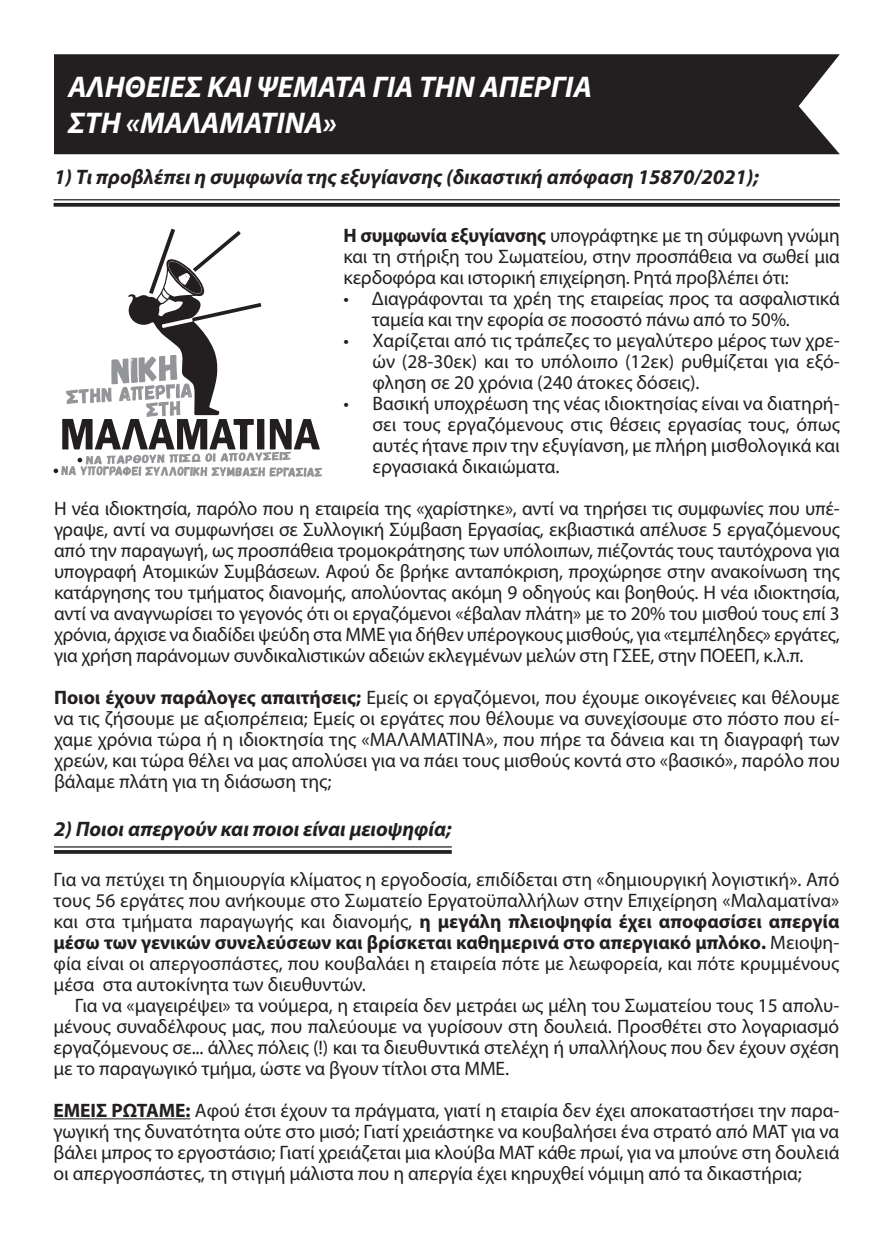
<style>
.page{position:relative;width:893px;height:1234px;background:#fff}
.page>*{position:absolute;margin:0;border:0;box-sizing:border-box;transform-origin:0 0}
.t1{font:italic 700 30px/36px "Myriad Pro";color:#fff}
.t2{font:italic 700 21px "Myriad Pro";color:#231f20}
.t3{font:19.5px/21px "Myriad Pro";letter-spacing:-.005em;color:#231f20;text-align:justify}
.s1{font-weight:700}
</style>
<div class="page">
<svg style="left:54px;top:228px;width:268px;height:249px"></svg>
<div style="left:54px;top:54px;width:786px;height:100px;background:#231f20"></div>
<hr style="left:54px;top:199px;width:786px;height:1px;background:#231f20">
<svg style="left:54px;top:203px;width:786px;height:4px;background:#343131"></svg>
<hr style="left:54px;top:846px;width:398px;height:1px;background:#231f20">
<svg style="left:54px;top:850px;width:398px;height:3px"></svg>
<hr style="left:54px;top:1118px;width:136px;height:1px;background:#231f20">
<p class="t1" style="left:68px;top:68px;width:525px">ΑΛΗΘΕΙΕΣ ΚΑΙ ΨΕΜΑΤΑ ΓΙΑ ΤΗΝ ΑΠΕΡΓΙΑ<br>ΣΤΗ «ΜΑΛΑΜΑΤΙΝΑ»</p>
<p class="t2" style="left:54px;top:164px;width:706px">1) Τι προβλέπει η συμφωνία της εξυγίανσης (δικαστική απόφαση 15870/2021);</p>
<p class="t3" style="left:343px;top:224px;width:498px"><span class="s1">Η συμφωνία εξυγίανσης</span> υπογράφτηκε με τη σύμφωνη γνώμη και τη στήριξη του Σωματείου, στην προσπάθεια να σωθεί μια κερδοφόρα και ιστορική επιχείρηση. Ρητά προβλέπει ότι:</p>
<p class="t3" style="left:372px;top:287px;width:469px;text-indent:-29px">• Διαγράφονται τα χρέη της εταιρείας προς τα ασφαλιστικά ταμεία και την εφορία σε ποσοστό πάνω από το 50%.</p>
<p class="t3" style="left:372px;top:329px;width:469px;text-indent:-29px">• Χαρίζεται από τις τράπεζες το μεγαλύτερο μέρος των χρε&shy;ών (28-30εκ) και το υπόλοιπο (12εκ) ρυθμίζεται για εξό&shy;φληση σε 20 χρόνια (240 άτοκες δόσεις).</p>
<p class="t3" style="left:372px;top:392px;width:469px;text-indent:-29px">• Βασική υποχρέωση της νέας ιδιοκτησίας είναι να διατηρή&shy;σει τους εργαζόμενους στις θέσεις εργασίας τους, όπως αυτές ήτανε πριν την εξυγίανση, με πλήρη μισθολογικά και εργασιακά δικαιώματα.</p>
<p class="t3" style="left:54px;top:497px;width:787px">Η νέα ιδιοκτησία, παρόλο που η εταιρεία της «χαρίστηκε», αντί να τηρήσει τις συμφωνίες που υπέ&shy;γραψε, αντί να συμφωνήσει σε Συλλογική Σύμβαση Εργασίας, εκβιαστικά απέλυσε 5 εργαζόμενους από την παραγωγή, ως προσπάθεια τρομοκράτησης των υπόλοιπων, πιέζοντάς τους ταυτόχρονα για υπογραφή Ατομικών Συμβάσεων. Αφού δε βρήκε ανταπόκριση, προχώρησε στην ανακοίνωση της κατάργησης του τμήματος διανομής, απολύοντας ακόμη 9 οδηγούς και βοηθούς. Η νέα ιδιοκτησία, αντί να αναγνωρίσει το γεγονός ότι οι εργαζόμενοι «έβαλαν πλάτη» με το 20% του μισθού τους επί 3 χρόνια, άρχισε να διαδίδει ψεύδη στα ΜΜΕ για δήθεν υπέρογκους μισθούς, για «τεμπέληδες» εργάτες, για χρήση παράνομων συνδικαλιστικών αδειών εκλεγμένων μελών στη ΓΣΕΕ, στην ΠΟΕΕΠ, κ.λ.π.</p>
<p class="t3" style="left:54px;top:686px;width:787px"><span class="s1">Ποιοι έχουν παράλογες απαιτήσεις;</span> Εμείς οι εργαζόμενοι, που έχουμε οικογένειες και θέλουμε να τις ζήσουμε με αξιοπρέπεια; Εμείς οι εργάτες που θέλουμε να συνεχίσουμε στο πόστο που εί&shy;χαμε χρόνια τώρα ή η ιδιοκτησία της «ΜΑΛΑΜΑΤΙΝΑ», που πήρε τα δάνεια και τη διαγραφή των χρεών, και τώρα θέλει να μας απολύσει για να πάει τους μισθούς κοντά στο «βασικό», παρόλο που βάλαμε πλάτη για τη διάσωση της;</p>
<p class="t2" style="left:54px;top:814px;width:399px">2) Ποιοι απεργούν και ποιοι είναι μειοψηφία;</p>
<p class="t3" style="left:54px;top:868px;width:787px">Για να πετύχει τη δημιουργία κλίματος η εργοδοσία, επιδίδεται στη «δημιουργική λογιστική». Από τους 56 εργάτες που ανήκουμε στο Σωματείο Εργατοϋπαλλήλων στην Επιχείρηση «Μαλαματίνα» και στα τμήματα παραγωγής και διανομής, <span class="s1">η μεγάλη πλειοψηφία έχει αποφασίσει απεργία μέσω των γενικών συνελεύσεων και βρίσκεται καθημερινά στο απεργιακό μπλόκο.</span> Μειοψη&shy;φία είναι οι απεργοσπάστες, που κουβαλάει η εταιρεία πότε με λεωφορεία, και πότε κρυμμένους μέσα στα αυτοκίνητα των διευθυντών.</p>
<p class="t3" style="left:54px;top:994px;width:787px;text-indent:21px">Για να «μαγειρέψει» τα νούμερα, η εταιρεία δεν μετράει ως μέλη του Σωματείου τους 15 απολυ&shy;μένους συναδέλφους μας, που παλεύουμε να γυρίσουν στη δουλειά. Προσθέτει στο λογαριασμό εργαζόμενους σε... άλλες πόλεις (!) και τα διευθυντικά στελέχη ή υπαλλήλους που δεν έχουν σχέση με το παραγωγικό τμήμα, ώστε να βγουν τίτλοι στα ΜΜΕ.</p>
<p class="t3" style="left:54px;top:1099px;width:787px"><span class="s1">ΕΜΕΙΣ ΡΩΤΑΜΕ:</span> Αφού έτσι έχουν τα πράγματα, γιατί η εταιρία δεν έχει αποκαταστήσει την παρα&shy;γωγική της δυνατότητα ούτε στο μισό; Γιατί χρειάστηκε να κουβαλήσει ένα στρατό από ΜΑΤ για να βάλει μπρος το εργοστάσιο; Γιατί χρειάζεται μια κλούβα ΜΑΤ κάθε πρωί, για να μπούνε στη δουλειά οι απεργοσπάστες, τη στιγμή μάλιστα που η απεργία έχει κηρυχθεί νόμιμη από τα δικαστήρια;</p>
</div>
